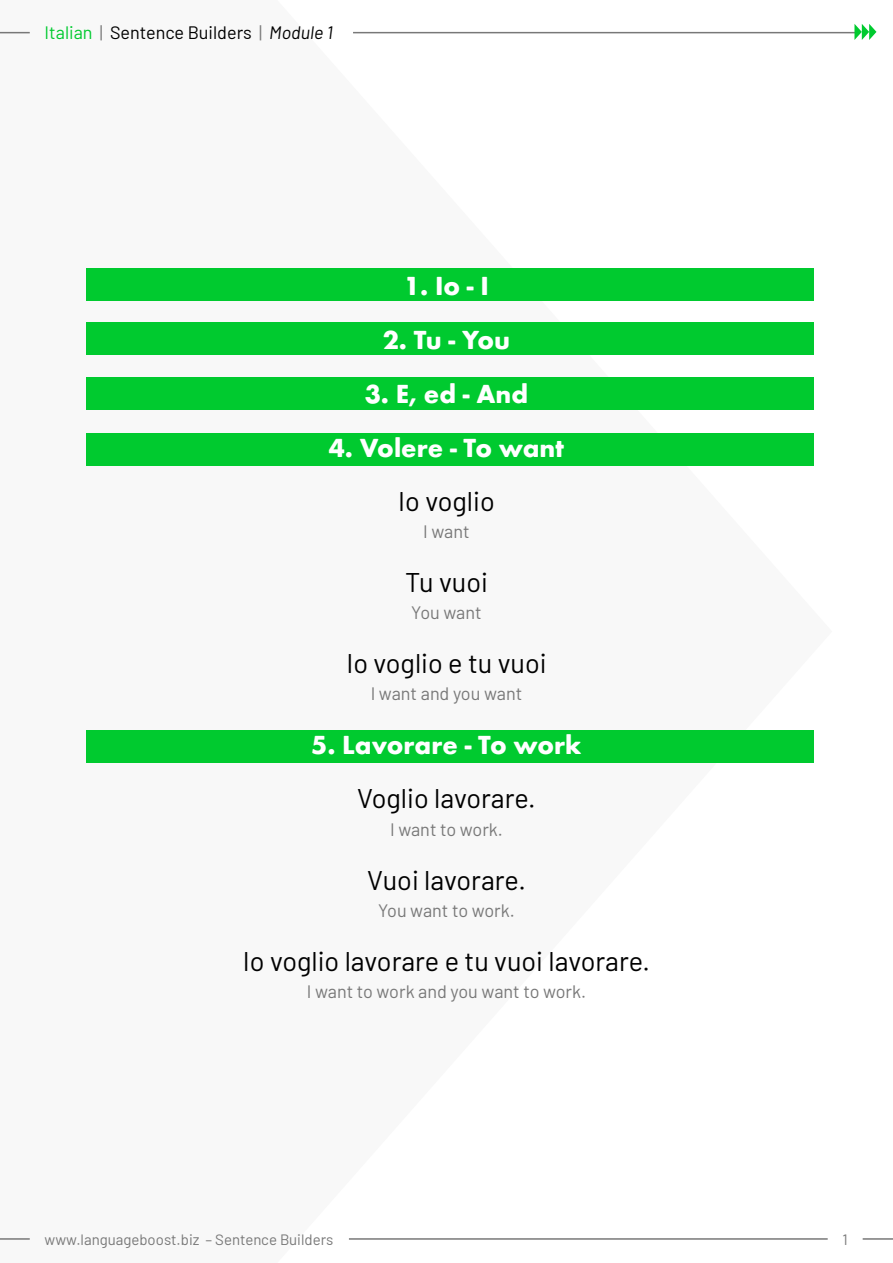
<style>
.page{position:relative;width:893px;height:1263px;background:#fff}
.page>*{position:absolute;margin:0;border:0;box-sizing:border-box;transform-origin:0 0}
.t1{font:27px "Barlow";color:#000}
.t2{font:700 27px "Futura Round";color:#fff}
.t3{font:18px "Barlow";color:#787878}
.t4{font:18px "Barlow";color:#000}
.t5{font:15px "Barlow";color:#787878}
.s1{color:#00ca2f}
.s2{color:#787878}
.s3{font-style:italic}
</style>
<div class="page">
<hr style="left:0;top:32px;width:30px;height:1px;background:#787878">
<hr style="left:0;top:1238px;width:30px;height:2px;background:#787878">
<hr style="left:353px;top:32px;width:502px;height:1px;background:#787878">
<hr style="left:863px;top:1238px;width:30px;height:2px;background:#787878">
<hr style="left:349px;top:1238px;width:479px;height:2px;background:#787878">
<svg style="left:854px;top:24px;width:22px;height:16px"></svg>
<div style="left:86px;top:268px;width:728px;height:33px;background:#00ca2f"></div>
<div style="left:86px;top:322px;width:728px;height:33px;background:#00ca2f"></div>
<div style="left:86px;top:377px;width:728px;height:33px;background:#00ca2f"></div>
<div style="left:86px;top:433px;width:728px;height:33px;background:#00ca2f"></div>
<div style="left:86px;top:730px;width:728px;height:33px;background:#00ca2f"></div>
<p class="t4" style="left:45px;top:20px;width:290px"><span class="s1">Italian</span> <span class="s2">|</span> Sentence Builders <span class="s2">|</span> <span class="s3">Module 1</span></p>
<p class="t2" style="left:404px;top:266px;width:87px">1. Io - I</p>
<p class="t2" style="left:383px;top:320px;width:129px">2. Tu - You</p>
<p class="t2" style="left:365px;top:374px;width:165px">3. E, ed - And</p>
<p class="t2" style="left:329px;top:428px;width:237px">4. Volere - To want</p>
<p class="t1" style="left:398px;top:482px;width:98px">Io voglio</p>
<p class="t3" style="left:423px;top:519px;width:48px">I want</p>
<p class="t1" style="left:405px;top:563px;width:84px">Tu vuoi</p>
<p class="t3" style="left:411px;top:600px;width:72px">You want</p>
<p class="t1" style="left:346px;top:644px;width:202px">Io voglio e tu vuoi</p>
<p class="t3" style="left:371px;top:681px;width:153px">I want and you want</p>
<p class="t2" style="left:311px;top:725px;width:272px">5. Lavorare - To work</p>
<p class="t1" style="left:357px;top:779px;width:180px">Voglio lavorare.</p>
<p class="t3" style="left:390px;top:816px;width:114px">I want to work.</p>
<p class="t1" style="left:367px;top:860px;width:160px">Vuoi lavorare.</p>
<p class="t3" style="left:378px;top:897px;width:138px">You want to work.</p>
<p class="t1" style="left:243px;top:941px;width:409px">Io voglio lavorare e tu vuoi lavorare.</p>
<p class="t3" style="left:307px;top:978px;width:281px">I want to work and you want to work.</p>
<p class="t5" style="left:45px;top:1229px;width:290px">www.languageboost.biz – Sentence Builders</p>
<p class="t5" style="left:842px;top:1229px;width:7px">1</p>
</div>
